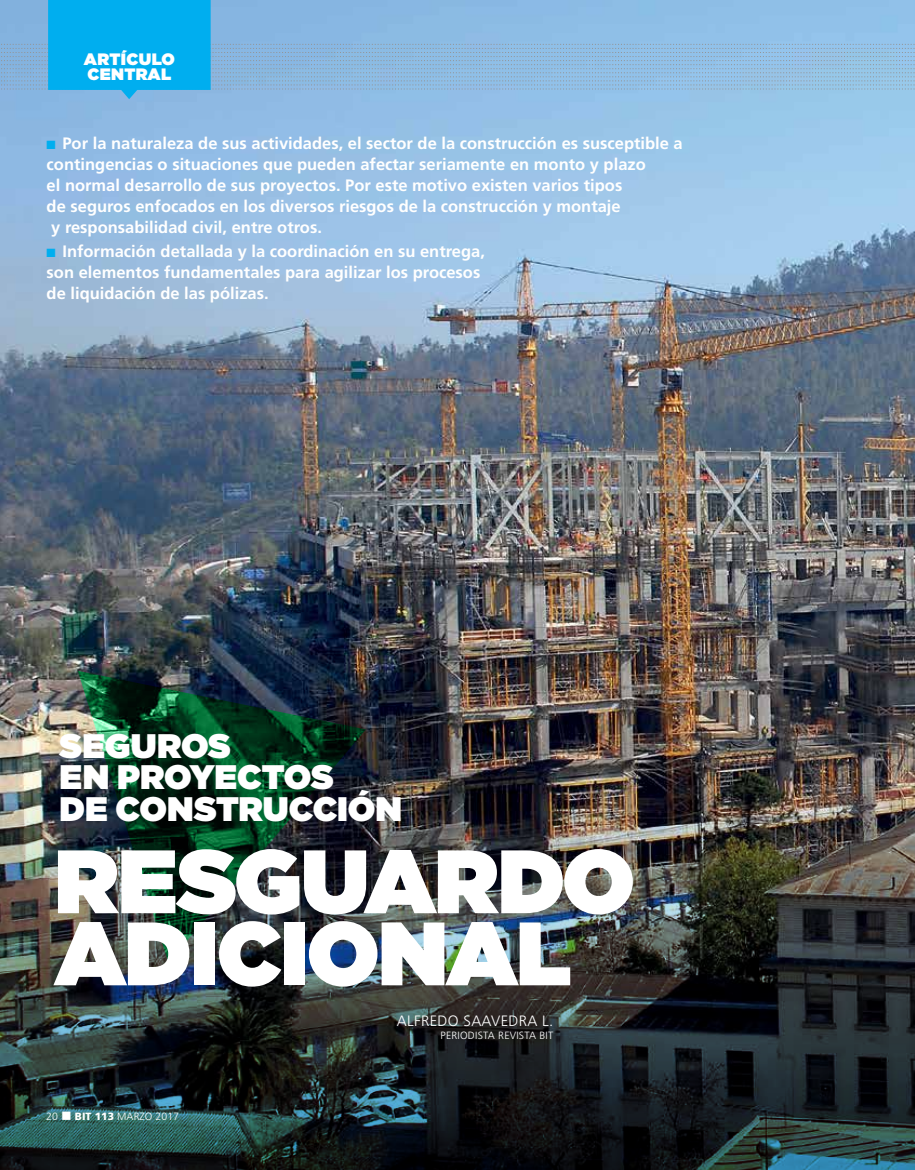
<style>
.page{position:relative;width:915px;height:1170px;background:#fff}
.page>*{position:absolute;margin:0;border:0;box-sizing:border-box;transform-origin:0 0}
.t1{font:900 89.7px/72px "Gotham";letter-spacing:-.02em;color:#fff}
.t2{font:900 34.05px/31.5px "Gotham";color:#fff}
.t3{font:700 16.5px/21px "Frutiger";color:#fff}
.t4{font:900 16.5px/15px "Gotham";letter-spacing:.02em;color:#fff}
.t5{font:300 15px "Frutiger";letter-spacing:.02em;color:#fff}
.t6{font:300 10.5px "Frutiger";letter-spacing:.02em;color:#fff}
.s1{color:#00aeef}
.s2{font-weight:900}
</style>
<div class="page">
<img style="left:0;top:0;width:914px;height:1169px">
<svg style="left:1px;top:0;width:913px;height:99px;background:#76b9e4"></svg>
<img style="left:78px;top:670px;width:288px;height:292px">
<p class="t4" style="left:84px;top:51px;width:92px">ARTÍCULO<br>CENTRAL</p>
<p class="t3" style="left:47px;top:132px;width:637px"><span class="s1">■</span> Por la naturaleza de sus actividades, el sector de la construcción es susceptible a contingencias o situaciones que pueden afectar seriamente en monto y plazo<br>el normal desarrollo de sus proyectos. Por este motivo existen varios tipos<br>de seguros enfocados en los diversos riesgos de la construcción y montaje<br>y responsabilidad civil, entre otros.</p>
<p class="t3" style="left:47px;top:240px;width:439px"><span class="s1">■</span> Información detallada y la coordinación en su entrega, son elementos fundamentales para agilizar los procesos de liquidación de las pólizas.</p>
<h2 class="t2" style="left:60px;top:729px;width:344px">SEGUROS<br>EN PROYECTOS<br>DE CONSTRUCCIÓN</h2>
<h1 class="t1" style="left:54px;top:844px;width:582px">RESGUARDO<br>ADICIONAL</h1>
<p class="t6" style="left:46px;top:1109px;width:134px">20 ■ <span class="s2">BIT 113</span> MARZO 2017</p>
<p class="t5" style="left:397px;top:1012px;width:158px">ALFREDO SAAVEDRA L.</p>
<p class="t6" style="left:440px;top:1029px;width:114px">PERIODISTA REVISTA BIT</p>
</div>
